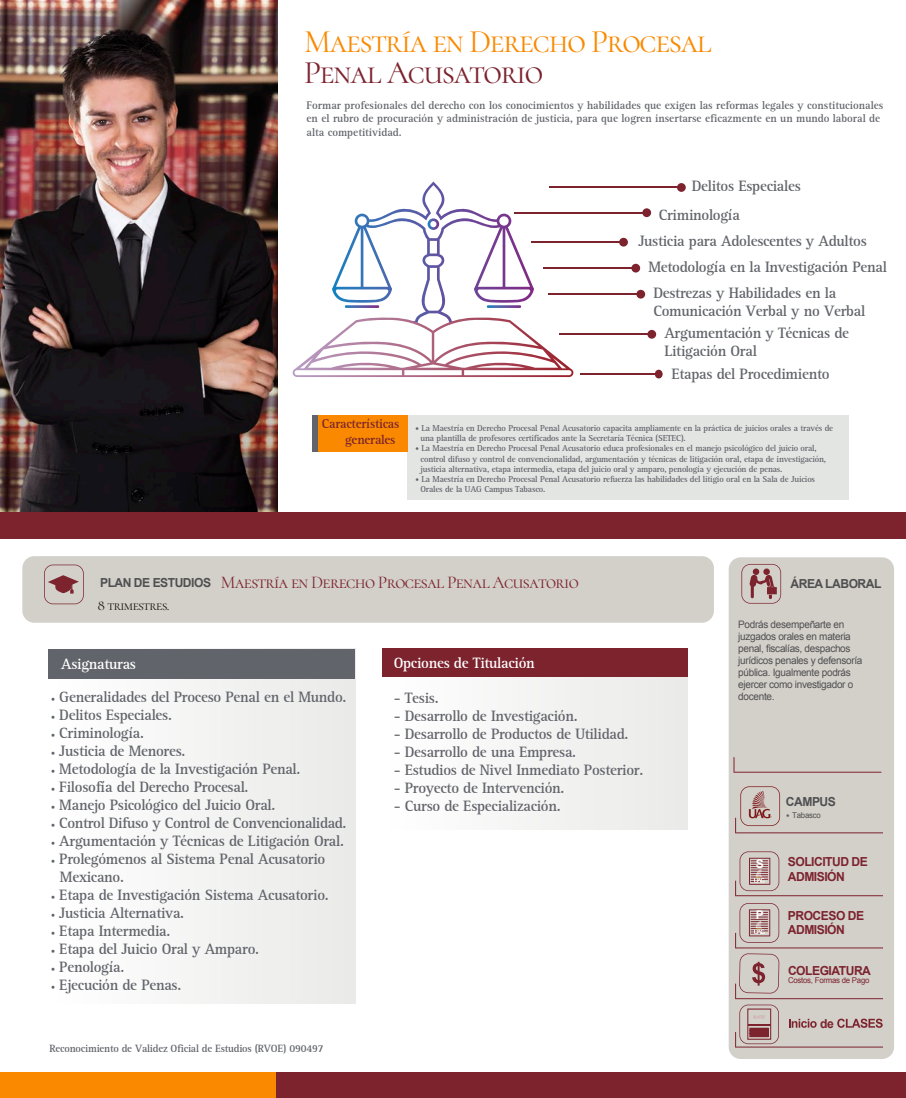
<style>
.page{position:relative;width:906px;height:1098px;background:#fff}
.page>*{position:absolute;margin:0;border:0;box-sizing:border-box;transform-origin:0 0}
.t1{font:32.9px "Cormorant SC";letter-spacing:-.04em;color:#fa8900}
.t2{font:32.9px "Cormorant SC";letter-spacing:-.04em;color:#7c232e}
.t3{font:18px "Cormorant SC";letter-spacing:-.04em;color:#7c232e}
.t4{font:700 15.4px/25.9px "Libre Serif S Si";letter-spacing:-.02em;color:#61646a}
.t5{font:700 15.4px "Libre Serif S Si";letter-spacing:-.02em;color:#63646b}
.t6{font:700 15.4px "Libre Serif S Si";letter-spacing:-.02em;color:#fff}
.t7{font:14px "Cormorant SC";letter-spacing:-.04em;color:#17170f}
.t8{font:700 13.3px/15.5px "Libre Serif S Si";letter-spacing:-.02em;color:#7c232e;text-align:right}
.t9{font:700 12.4px/14.9px "Arial";letter-spacing:-.04em;color:#7c232e}
.t10{font:700 12.4px "Arial";letter-spacing:-.04em;color:#504f51}
.t11{font:700 12px "Arial";color:#fff}
.t12{font:700 11.3px/13.2px "Libre Serif S Si";color:#61646a}
.t13{font:700 10.8px "Libre Serif S Si";letter-spacing:-.02em;color:#61646a}
.t14{font:10.3px/12px "Arial";letter-spacing:-.03em;color:#504f51}
.t15{font:700 8.8px/10.3px "Libre Serif S Si";letter-spacing:-.02em;color:#61646a}
.t16{font:8px "Arial";letter-spacing:-.03em;color:#7c232e}
.t17{font:8px "Arial";letter-spacing:-.03em;color:#50504e}
.s1{font-size:7.2px}
.s2{font-family:"Arial";font-weight:700;font-size:12.4px;color:#504f51}
.s3{font-size:8.2px}
.s4{font-family:"Libre Serif S Si";font-weight:700;font-size:7.2px;color:#61646a}
</style>
<div class="page">
<div style="left:407px;top:415px;width:441px;height:84px;background:#e3e5e3"></div>
<div style="left:173px;top:1072px;width:732px;height:25px;background:#7c232e"></div>
<div style="left:317px;top:415px;width:90px;height:36px;background:#fa8900"></div>
<div style="left:728px;top:557px;width:166px;height:501px;background:#d3d0ca;border-radius:12px"></div>
<div style="left:22px;top:556px;width:692px;height:66px;background:#d3d0ca;border-radius:12px"></div>
<div style="left:313px;top:415px;width:5px;height:36px;background:#61646a"></div>
<svg style="left:741px;top:564px;width:40px;height:39px"></svg>
<div style="left:49px;top:648px;width:307px;height:355px;background:#f4f4f3"></div>
<svg style="left:44px;top:564px;width:40px;height:40px"></svg>
<div style="left:0;top:1072px;width:276px;height:25px;background:#fa8900"></div>
<svg style="left:733px;top:757px;width:148px;height:15px"></svg>
<svg style="left:735px;top:786px;width:147px;height:47px"></svg>
<svg style="left:735px;top:851px;width:147px;height:45px"></svg>
<svg style="left:735px;top:903px;width:147px;height:144px"></svg>
<img style="left:0;top:0;width:277px;height:512px">
<svg style="left:292px;top:181px;width:281px;height:196px"></svg>
<hr style="left:549px;top:187px;width:128px;height:1px;background:#7c232e">
<div style="left:677px;top:183px;width:8px;height:9px;background:#7c232e;border-radius:50%"></div>
<hr style="left:514px;top:212px;width:129px;height:1px;background:#7c232e">
<div style="left:642px;top:208px;width:9px;height:9px;background:#7c232e;border-radius:50%"></div>
<hr style="left:531px;top:242px;width:88px;height:1px;background:#7c232e">
<div style="left:619px;top:238px;width:9px;height:8px;background:#7c232e;border-radius:50%"></div>
<hr style="left:543px;top:268px;width:89px;height:1px;background:#7c232e">
<div style="left:631px;top:264px;width:9px;height:8px;background:#7c232e;border-radius:50%"></div>
<hr style="left:548px;top:294px;width:89px;height:1px;background:#7c232e">
<div style="left:636px;top:290px;width:9px;height:8px;background:#7c232e;border-radius:50%"></div>
<hr style="left:559px;top:334px;width:89px;height:1px;background:#7c232e">
<div style="left:647px;top:330px;width:9px;height:9px;background:#7c232e;border-radius:50%"></div>
<hr style="left:580px;top:373px;width:75px;height:1px;background:#7c232e">
<div style="left:654px;top:370px;width:8px;height:8px;background:#7c232e;border-radius:50%"></div>
<div style="left:381px;top:648px;width:306px;height:181px;background:#f4f4f3"></div>
<div style="left:382px;top:648px;width:305px;height:29px;background:#7c232e"></div>
<div style="left:49px;top:648px;width:306px;height:30px;background:#61646a"></div>
<div style="left:0;top:512px;width:905px;height:26px;background:#7c232e"></div>
<h1 class="t1" style="left:304px;top:22px;width:409px">Maestría en Derecho Procesal</h1>
<h1 class="t2" style="left:304px;top:52px;width:241px">Penal Acusatorio</h1>
<p class="t12" style="left:306px;top:99px;width:578px">Formar profesionales del derecho con los conocimientos y habilidades que exigen las reformas legales y constitucionales en el rubro de procuración y administración de justicia, para que logren insertarse eficazmente en un mundo laboral de alta competitividad.</p>
<p class="t4" style="left:691px;top:173px;width:111px">Delitos Especiales</p>
<p class="t4" style="left:658px;top:202px;width:83px">Criminología</p>
<p class="t4" style="left:638px;top:228px;width:230px">Justicia para Adolescentes y Adultos</p>
<p class="t4" style="left:653px;top:254px;width:235px;text-indent:-5px">Metodología en la Investigación Penal<br>Destrezas y Habilidades en la</p>
<p class="t4" style="left:653px;top:300px;width:213px;line-height:21.9px;text-align:center">Comunicación Verbal y no Verbal<br>Argumentación y Técnicas de</p>
<p class="t4" style="left:664px;top:338px;width:94px">Litigación Oral</p>
<p class="t8" style="left:322px;top:416px;width:79px">Características generales</p>
<p class="t4" style="left:671px;top:361px;width:160px">Etapas del Procedimiento</p>
<p class="t15" style="left:420px;top:422px;width:414px;text-indent:-5px"><span class="s1">•</span> La Maestría en Derecho Procesal Penal Acusatorio capacita ampliamente en la práctica de juicios orales a través de una plantilla de profesores certificados ante la Secretaría Técnica (SETEC).</p>
<p class="t15" style="left:420px;top:443px;width:407px;text-indent:-5px"><span class="s1">•</span> La Maestría en Derecho Procesal Penal Acusatorio educa profesionales en el manejo psicológico del juicio oral, control difuso y control de convencionalidad, argumentación y técnicas de litigación oral, etapa de investigación, justicia alternativa, etapa intermedia, etapa del juicio oral y amparo, penología y ejecución de penas.</p>
<p class="t15" style="left:420px;top:474px;width:396px;text-indent:-5px"><span class="s1">•</span> La Maestría en Derecho Procesal Penal Acusatorio refuerza las habilidades del litigio oral en la Sala de Juicios<br>Orales de la UAG Campus Tabasco.</p>
<p class="t3" style="left:100px;top:571px;width:480px"><span class="s2">PLAN DE ESTUDIOS</span> Maestría en Derecho Procesal Penal Acusatorio</p>
<p class="t7" style="left:98px;top:596px;width:73px">8 trimestres.</p>
<p class="t10" style="left:790px;top:575px;width:92px">ÁREA LABORAL</p>
<p class="t14" style="left:738px;top:619px;width:126px">Podrás desempeñarte en juzgados orales en materia penal, fiscalías, despachos jurídicos penales y defensoría pública. Igualmente podrás ejercer como investigador o</p>
<p class="t6" style="left:61px;top:654px;width:76px">Asignaturas</p>
<p class="t6" style="left:393px;top:653px;width:143px">Opciones de Titulación</p>
<p class="t5" style="left:393px;top:689px;width:46px">- Tesis.</p>
<p class="t5" style="left:393px;top:707px;width:185px">- Desarrollo de Investigación.</p>
<p class="t5" style="left:393px;top:725px;width:236px">- Desarrollo de Productos de Utilidad.</p>
<p class="t5" style="left:393px;top:743px;width:184px">- Desarrollo de una Empresa.</p>
<p class="t5" style="left:393px;top:761px;width:251px">- Estudios de Nivel Inmediato Posterior.</p>
<p class="t5" style="left:393px;top:779px;width:172px">- Proyecto de Intervención.</p>
<p class="t5" style="left:393px;top:797px;width:168px">- Curso de Especialización.</p>
<p class="t4" style="left:51px;top:684px;width:297px"><span class="s3">•</span> Generalidades del Proceso Penal en el Mundo.</p>
<p class="t14" style="left:738px;top:691px;width:38px">docente.</p>
<p class="t4" style="left:51px;top:702px;width:122px"><span class="s3">•</span> Delitos Especiales.</p>
<p class="t4" style="left:51px;top:720px;width:94px"><span class="s3">•</span> Criminología.</p>
<p class="t4" style="left:51px;top:738px;width:136px"><span class="s3">•</span> Justicia de Menores.</p>
<p class="t4" style="left:51px;top:756px;width:251px"><span class="s3">•</span> Metodología de la Investigación Penal.</p>
<p class="t4" style="left:51px;top:774px;width:199px"><span class="s3">•</span> Filosofía del Derecho Procesal.</p>
<p class="t4" style="left:51px;top:792px;width:226px"><span class="s3">•</span> Manejo Psicológico del Juicio Oral.</p>
<p class="t4" style="left:51px;top:810px;width:297px"><span class="s3">•</span> Control Difuso y Control de Convencionalidad.</p>
<p class="t4" style="left:51px;top:828px;width:294px"><span class="s3">•</span> Argumentación y Técnicas de Litigación Oral.</p>
<p class="t4" style="left:60px;top:850px;width:267px;line-height:18px;text-indent:-9px"><span class="s3">•</span> Prolegómenos al Sistema Penal Acusatorio<br>Mexicano.</p>
<p class="t4" style="left:51px;top:882px;width:279px"><span class="s3">•</span> Etapa de Investigación Sistema Acusatorio.</p>
<p class="t4" style="left:51px;top:900px;width:135px"><span class="s3">•</span> Justicia Alternativa.</p>
<p class="t4" style="left:51px;top:918px;width:121px"><span class="s3">•</span> Etapa Intermedia.</p>
<p class="t4" style="left:51px;top:936px;width:209px"><span class="s3">•</span> Etapa del Juicio Oral y Amparo.</p>
<p class="t4" style="left:51px;top:954px;width:75px"><span class="s3">•</span> Penología.</p>
<p class="t4" style="left:51px;top:972px;width:132px"><span class="s3">•</span> Ejecución de Penas.</p>
<p class="t10" style="left:786px;top:793px;width:51px">CAMPUS</p>
<p class="t17" style="left:786px;top:809px;width:36px"><span class="s4">•</span> Tabasco</p>
<p class="t11" style="left:755px;top:855px;width:10px">S</p>
<p class="t9" style="left:787px;top:855px;width:81px">SOLICITUD DE<br>ADMISIÓN</p>
<p class="t11" style="left:755px;top:907px;width:10px">P</p>
<p class="t9" style="left:787px;top:908px;width:78px">PROCESO DE<br>ADMISIÓN</p>
<p class="t9" style="left:788px;top:963px;width:84px">COLEGIATURA</p>
<p class="t16" style="left:788px;top:974px;width:83px">Costos, Formas de Pago</p>
<p class="t13" style="left:49px;top:1041px;width:275px">Reconocimiento de Validez Oficial de Estudios (RVOE) 090497</p>
<p class="t9" style="left:820px;top:1016px;width:15px">de</p>
</div>
